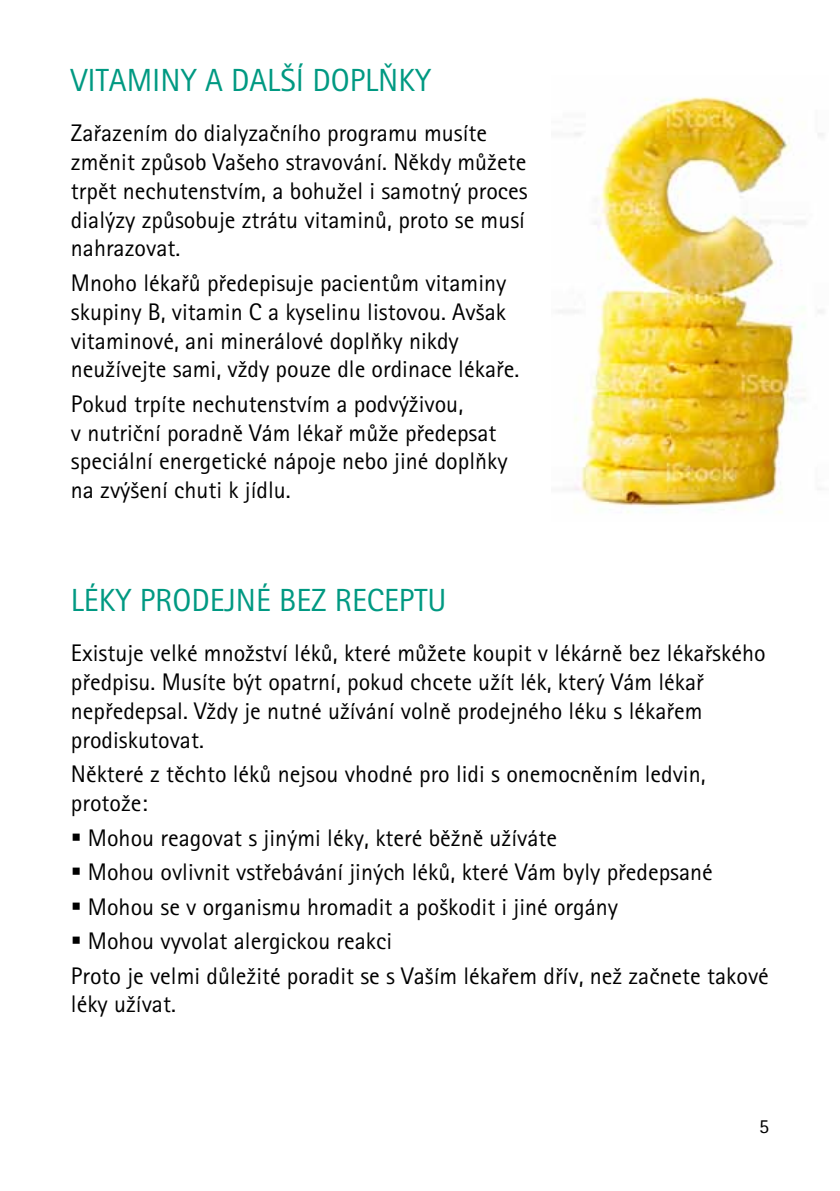
<style>
.page{position:relative;width:840px;height:1191px;background:#fff}
.page>*{position:absolute;margin:0;border:0;box-sizing:border-box;transform-origin:0 0}
.t1{font:32px "Rotis Sans Serif CE";color:#009982}
.t2{font:24px/28.8px "Rotis Sans Serif CE";color:#000}
.t3{font:20px "Rotis Sans Serif CE";color:#000}
</style>
<div class="page">
<img style="left:560px;top:96px;width:263px;height:417px">
<h1 class="t1" style="left:71px;top:62px;width:361px">Vitaminy a další doplňky</h1>
<p class="t2" style="left:71px;top:119px;width:458px">Zařazením do dialyzačního programu musíte změnit způsob Vašeho stravování. Někdy můžete trpět nechutenstvím, a bohužel i samotný proces dialýzy způsobuje ztrátu vitaminů, proto se musí nahrazovat.</p>
<p class="t2" style="left:71px;top:268px;width:449px">M noho lékařů předepisuje pacientům vitaminy skupiny B, vitamin C a kyselinu listovou. Avšak vitaminové, ani minerálové doplňky nikdy neužívejte sami, vždy pouze dle ordinace lékaře.</p>
<p class="t2" style="left:71px;top:389px;width:438px">Pokud trpíte nechutenstvím a podvýživou,<br>v nutriční poradně Vám lékař může předepsat speciální energetické nápoje nebo jiné doplňky na zvýšení chuti k jídlu.</p>
<h1 class="t1" style="left:71px;top:582px;width:377px">Léky prodejné bez receptu</h1>
<p class="t2" style="left:71px;top:639px;width:695px">Existuje velké množství léků, které můžete koupit v lékárně bez lékařského předpisu. M usíte být opatrní, pokud chcete užít lék, který Vám lékař nepředepsal. Vždy je nutné užívání volně prodejného léku s lékařem prodiskutovat.</p>
<p class="t2" style="left:71px;top:760px;width:635px">Některé z těchto léků nejsou vhodné pro lidi s onemocněním ledvin, protože:</p>
<p class="t2" style="left:88px;top:823px;width:470px">Mohou reagovat s jinými léky, které běžně užíváte</p>
<p class="t2" style="left:88px;top:857px;width:626px">M ohou ovlivnit vstřebávání jiných léků, které Vám byly předepsané</p>
<p class="t2" style="left:88px;top:892px;width:531px">Mohou se v organismu hromadit a poškodit i jiné orgány</p>
<p class="t2" style="left:88px;top:926px;width:305px">Mohou vyvolat alergickou reakci</p>
<p class="t2" style="left:71px;top:961px;width:699px">Proto je velmi důležité poradit se s Vaším lékařem dřív, než začnete takové</p>
<p class="t2" style="left:71px;top:990px;width:106px">léky užívat.</p>
<p class="t3" style="left:758px;top:1114px;width:11px">5</p>
</div>
